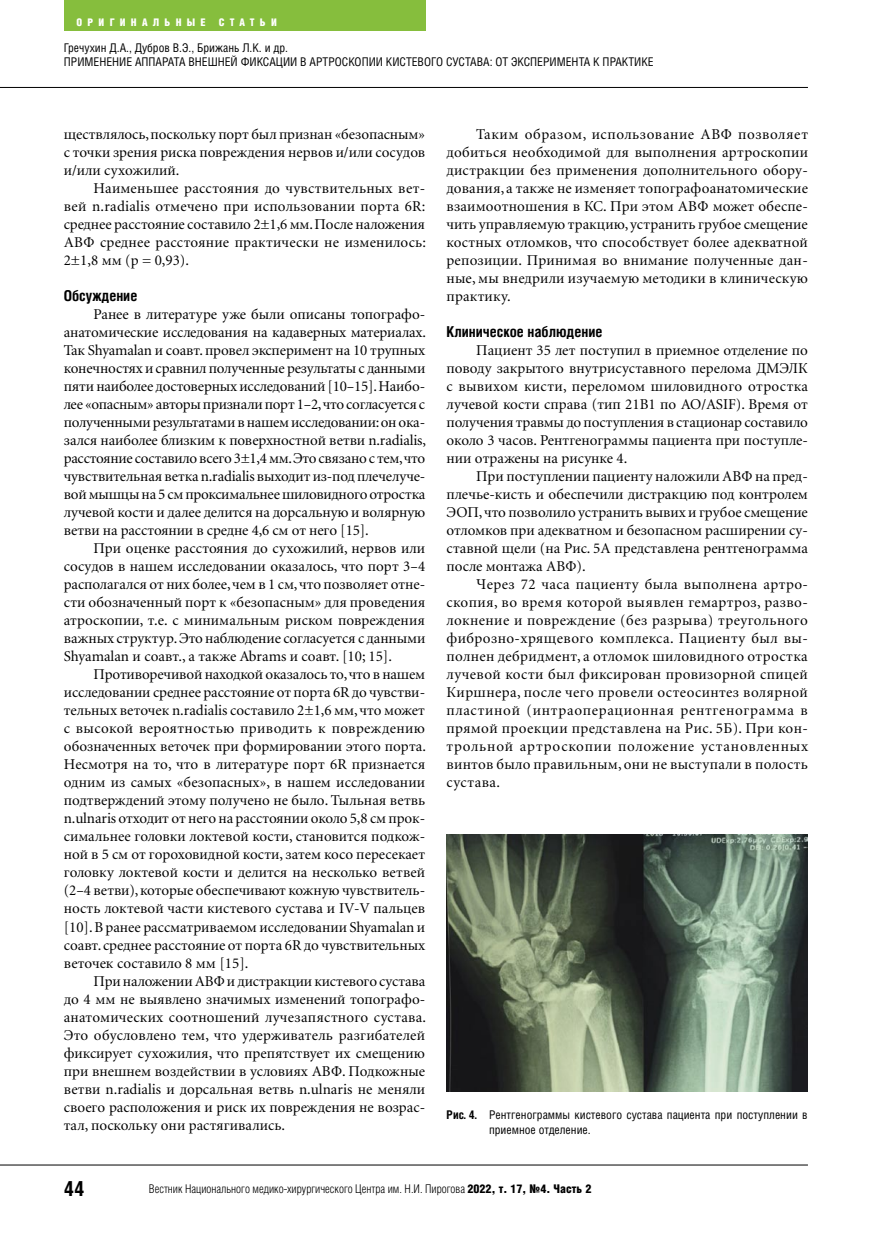
<style>
.page{position:relative;width:893px;height:1234px;background:#fff}
.page>*{position:absolute;margin:0;border:0;box-sizing:border-box;transform-origin:0 0}
.t1{font:700 21px "Helios Cond";color:#000}
.main_text{font:15px/18px "Minion Cyr";color:#000;text-align:justify}
.text_title{font:700 15px "Helios Cond";color:#000}
.ris_name{font:12px/14.4px "Helios Cond";color:#000}
.t2{font:300 12px "Helios Cond";color:#000}
.t3{font:900 10.5px "Helios Cond";letter-spacing:.5em;color:#fff}
.s1{font-weight:700}
.s2{font-weight:900}
</style>
<div class="page">
<hr style="left:0;top:1164px;width:808px;height:1px;background:#000">
<hr style="left:0;top:87px;width:808px;height:1px;background:#000">
<div style="left:64px;top:0;width:361px;height:30px;background:#86be3d"></div>
<img style="left:446px;top:834px;width:362px;height:257px">
<p class="t3" style="left:77px;top:16px;width:130px">ОРИГИНАЛЬНЫЕ</p>
<p class="t3" style="left:219px;top:16px;width:60px">СТАТЬИ</p>
<p class="ris_name" style="left:64px;top:40px;width:591px">Гречухин Д.А., Дубров В.Э., Брижань Л.К. и др.<br>ПРИМЕНЕНИЕ АППАРАТА ВНЕШНЕЙ ФИКСАЦИИ В АРТРОСКОПИИ КИСТЕВОГО СУСТАВА: ОТ ЭКСПЕРИМЕНТА К ПРАКТИКЕ</p>
<p class="main_text" style="left:64px;top:125px;width:363px">ществлялось, поскольку порт был признан «безопасным» с точки зрения риска повреждения нервов и/или сосудов и/или сухожилий.</p>
<p class="main_text" style="left:64px;top:179px;width:364px;text-indent:30px">Наименьшее расстояния до чувствительных вет&shy;вей n.radialis отмечено при использовании порта 6R: среднее расстояние составило 2±1,6 мм. После наложения АВФ среднее расстояние практически не изменилось:<br>2±1,8 мм (p = 0,93).</p>
<p class="text_title" style="left:64px;top:286px;width:75px">Обсуждение</p>
<p class="main_text" style="left:64px;top:305px;width:364px;text-indent:30px">Ранее в литературе уже были описаны топографо&shy;анатомические исследования на кадаверных материалах.<br>Так Shyamalan и соавт. провел эксперимент на 10 трупных конечностях и сравнил полученные результаты с данными пяти наиболее достоверных исследований [10–15]. Наибо&shy;лее «опасным» авторы признали порт 1–2, что согласуется с полученными результатами в нашем исследовании: он ока&shy;зался наиболее близким к поверхностной ветви n.radialis, расстояние составило всего 3±1,4 мм. Это связано с тем, что чувствительная ветка n.radialis выходит из-под плечелуче&shy;вой мышцы на 5 см проксимальнее шиловидного отростка лучевой кости и далее делится на дорсальную и волярную ветви на расстоянии в средне 4,6 см от него [15].</p>
<p class="main_text" style="left:64px;top:539px;width:363px;text-indent:30px">При оценке расстояния до сухожилий, нервов или сосудов в нашем исследовании оказалось, что порт 3–4 располагался от них более, чем в 1 см, что позволяет отне&shy;сти обозначенный порт к «безопасным» для проведения атроскопии, т.е. с минимальным риском повреждения важных структур. Это наблюдение согласуется с данными Shyamalan и соавт., а также Abrams и соавт. [10; 15].</p>
<p class="main_text" style="left:64px;top:665px;width:364px;text-indent:30px">Противоречивой находкой оказалось то, что в нашем исследовании среднее расстояние от порта 6R до чувстви&shy;тельных веточек n.radialis составило 2±1,6 мм, что может с высокой вероятностью приводить к повреждению обозначенных веточек при формировании этого порта.<br>Несмотря на то, что в литературе порт 6R признается одним из самых «безопасных», в нашем исследовании подтверждений этому получено не было. Тыльная ветвь n.ulnaris отходит от него на расстоянии около 5,8 см прок&shy;симальнее головки локтевой кости, становится подкож&shy;ной в 5 см от гороховидной кости, затем косо пересекает головку локтевой кости и делится на несколько ветвей (2–4 ветви), которые обеспечивают кожную чувствитель&shy;ность локтевой части кистевого сустава и IV-V пальцев [10]. В ранее рассматриваемом исследовании Shyamalan и соавт. среднее расстояние от порта 6R до чувствительных веточек составило 8 мм [15].</p>
<p class="main_text" style="left:64px;top:971px;width:364px;text-indent:30px">При наложении АВФ и дистракции кистевого сустава до 4 мм не выявлено значимых изменений топографо&shy;анатомических соотношений лучезапястного сустава.<br>Это обусловлено тем, что удерживатель разгибателей фиксирует сухожилия, что препятствует их смещению при внешнем воздействии в условиях АВФ. Подкожные ветви n.radialis и дорсальная ветвь n.ulnaris не меняли своего расположения и риск их повреждения не возрас&shy;тал, поскольку они растягивались.</p>
<p class="main_text" style="left:446px;top:125px;width:363px;text-indent:30px">Таким образом, использование АВФ позволяет добиться необходимой для выполнения артроскопии дистракции без применения дополнительного обору&shy;дования, а также не изменяет топографоанатомические взаимоотношения в КС. При этом АВФ может обеспе&shy;чить управляемую тракцию, устранить грубое смещение костных отломков, что способствует более адекватной репозиции. Принимая во внимание полученные дан&shy;ные, мы внедрили изучаемую методики в клиническую практику.</p>
<p class="text_title" style="left:446px;top:322px;width:157px">Клиническое наблюдение</p>
<p class="main_text" style="left:446px;top:341px;width:363px;text-indent:30px">Пациент 35 лет поступил в приемное отделение по поводу закрытого внутрисуставного перелома ДМЭЛК с вывихом кисти, переломом шиловидного отростка лучевой кости справа (тип 21В1 по АО/ASIF). Время от получения травмы до поступления в стационар составило около 3 часов. Рентгенограммы пациента при поступле&shy;нии отражены на рисунке 4.</p>
<p class="main_text" style="left:446px;top:467px;width:363px;text-indent:30px">При поступлении пациенту наложили АВФ на пред&shy;плечье-кисть и обеспечили дистракцию под контролем ЭОП, что позволило устранить вывих и грубое смещение отломков при адекватном и безопасном расширении су&shy;ставной щели (на Рис. 5А представлена рентгенограмма после монтажа АВФ).</p>
<p class="main_text" style="left:446px;top:575px;width:363px;text-indent:30px">Через 72 часа пациенту была выполнена артро&shy;скопия, во время которой выявлен гемартроз, разво&shy;локнение и повреждение (без разрыва) треугольного фиброзно-хрящевого комплекса. Пациенту был вы&shy;полнен дебридмент, а отломок шиловидного отростка лучевой кости был фиксирован провизорной спицей Киршнера, после чего провели остеосинтез волярной пластиной (интраоперационная рентгенограмма в прямой проекции представлена на Рис. 5Б). При кон&shy;трольной артроскопии положение установленных винтов было правильным, они не выступали в полость сустава.</p>
<p class="ris_name" style="left:489px;top:1107px;width:320px;text-indent:-43px"><span class="s1">Рис. 4.</span> Рентгенограммы кистевого сустава пациента при поступлении в приемное отделение.</p>
<h1 class="t1" style="left:64px;top:1175px;width:22px">44</h1>
<p class="t2" style="left:149px;top:1181px;width:444px">Вестник Национального медико-хирургического Центра им. Н.И. Пирогова <span class="s2">2022, т. 17, №4. Часть 2</span></p>
</div>
